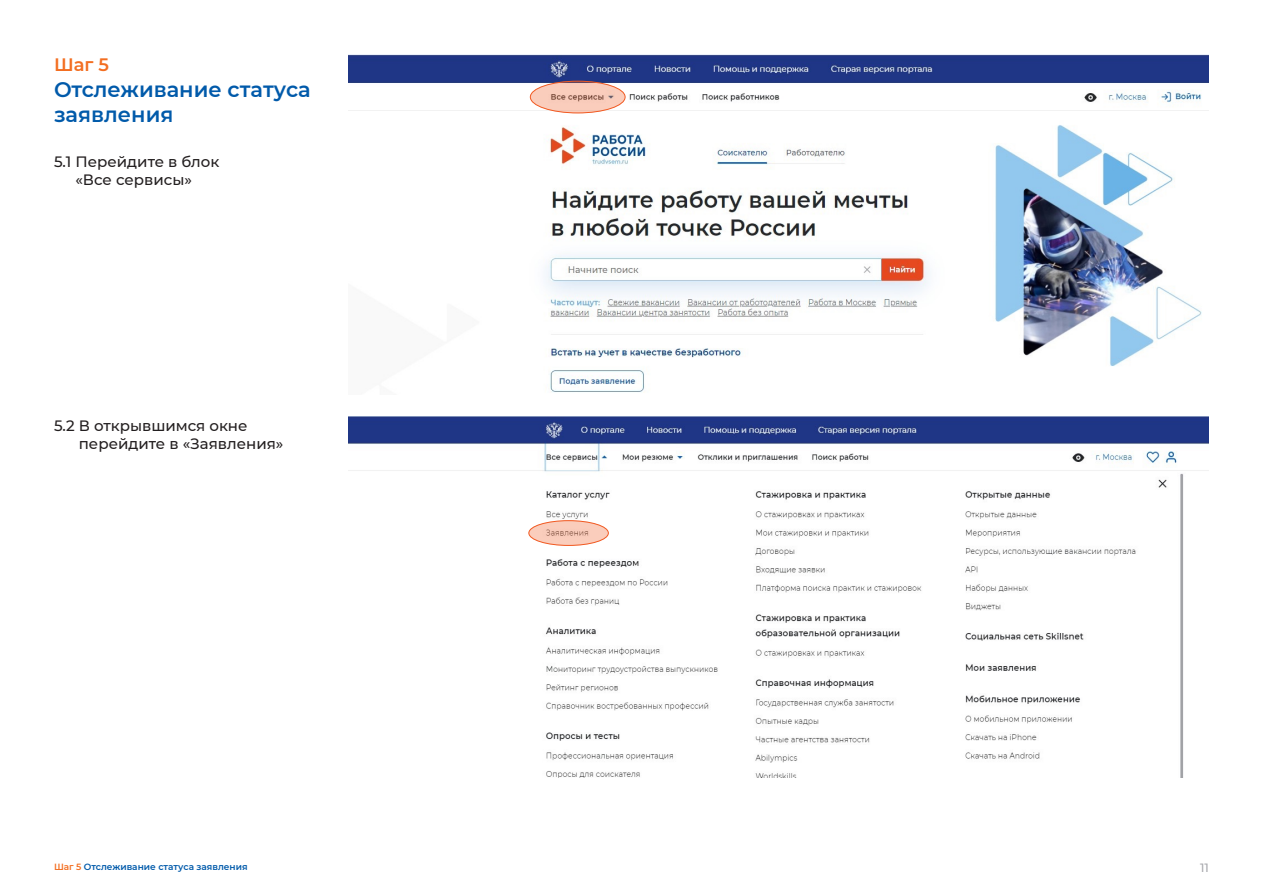
<style>
.page{position:relative;width:1263px;height:893px;background:#fff}
.page>*{position:absolute;margin:0;border:0;box-sizing:border-box;transform-origin:0 0}
.t1{font:600 21px/25.2px "Montserrat";color:#015aaa}
.t2{font:600 18px "Montserrat";color:#f36e21}
.t3{font:500 15px/18px "Montserrat";color:#231f20;text-align:center}
.t4{font:500 12px "Montserrat";color:#a8a9ad}
.t5{font:600 9px "Montserrat";color:#015aaa}
.s1{color:#f36e21}
</style>
<div class="page">
<img style="left:348px;top:54px;width:861px;height:338px">
<svg style="left:530px;top:81px;width:95px;height:32px;background:#f1c1af"></svg>
<div style="left:530px;top:81px;width:95px;height:32px;border:1px solid #f15921;border-radius:50%"></div>
<img style="left:348px;top:417px;width:861px;height:360px">
<svg style="left:529px;top:520px;width:79px;height:26px"></svg>
<div style="left:528px;top:520px;width:81px;height:26px;border:1px solid #f15921;border-radius:50%"></div>
<p class="t2" style="left:54px;top:52px;width:56px">Шаг 5</p>
<p class="t1" style="left:54px;top:76px;width:258px">Отслеживание статуса заявления</p>
<p class="t3" style="left:54px;top:152px;width:167px">5.1 Перейдите в блок «Все сервисы»</p>
<p class="t3" style="left:79px;top:416px;width:206px;text-align:left;text-indent:-25px">5.2 В открывшимся окне перейдите в «Заявления»</p>
<p class="t5" style="left:54px;top:861px;width:195px"><span class="s1">Шаг 5</span> Отслеживание статуса заявления</p>
<p class="t4" style="left:1200px;top:859px;width:10px">11</p>
</div>
